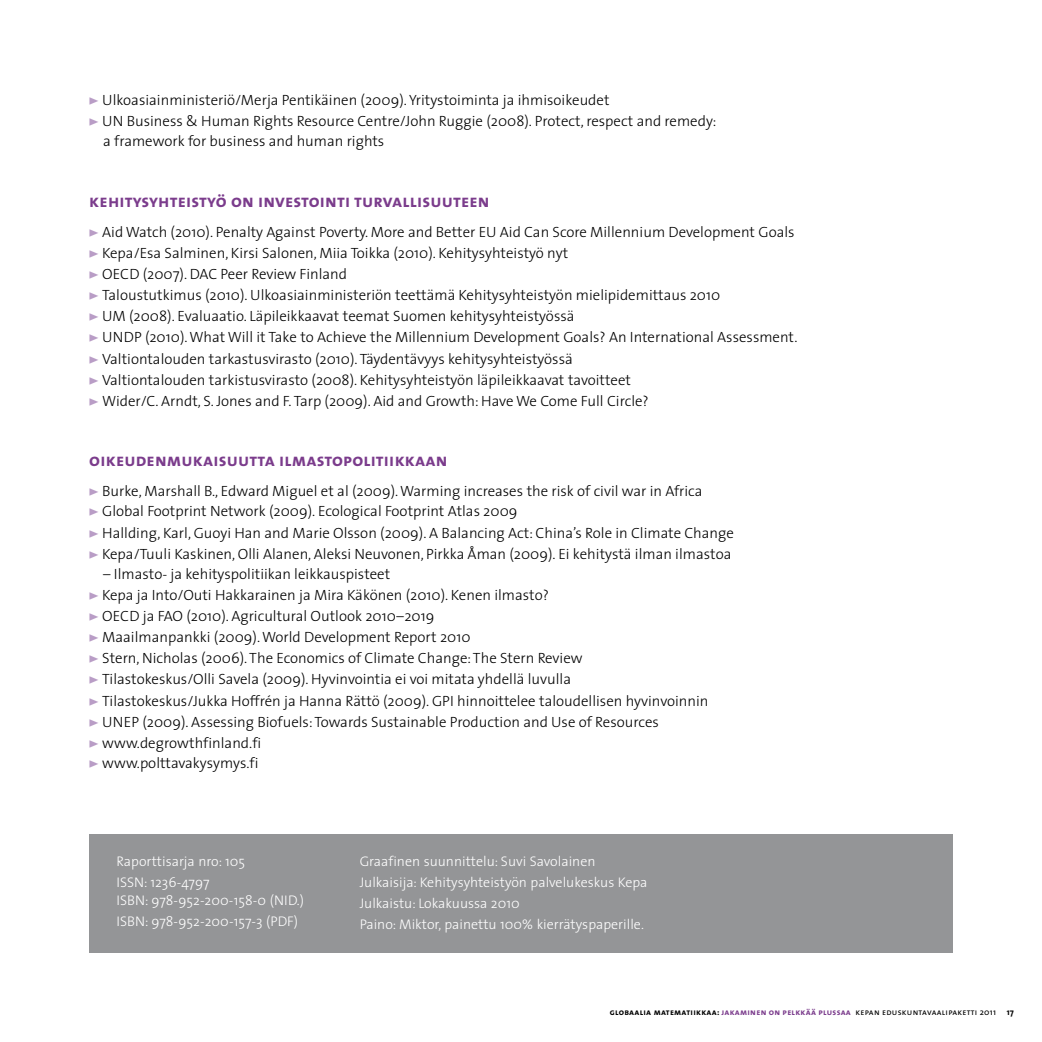
<style>
.page{position:relative;width:1042px;height:1042px;background:#fff}
.page>*{position:absolute;margin:0;border:0;box-sizing:border-box;transform-origin:0 0}
.t1{font:17.85px "The Sans Bold Caps";letter-spacing:.01em;color:#7b3c8c}
.t2{font:300 14.88px/21px "The Sans";color:#000}
.t3{font:300 14px/20.8px "The Sans";color:#fff}
.t4{font:8.75px "The Sans Caps";letter-spacing:.03em;color:#000}
.s1{font-family:"The Sans Black Caps";font-weight:400;font-size:14px;color:#b99dc6}
.s2{font-family:"The Sans Bold Caps"}
.s3{font-family:"The Sans Bold Caps";color:#7b3c8c}
.s4{font-family:"The Sans"}
.s5{font-family:"The Sans";font-weight:700}
</style>
<div class="page">
<div style="left:89px;top:834px;width:863px;height:118px;background:#949597"></div>
<p class="t2" style="left:89px;top:89px;width:522px"><span class="s1">&gt;</span> Ulkoasiainministeriö/Merja Pentikäinen (2009). Yritystoiminta ja ihmisoikeudet</p>
<p class="t2" style="left:89px;top:110px;width:628px"><span class="s1">&gt;</span> UN Business &amp; Human Rights Resource Centre/John Ruggie (2008). Protect, respect and remedy:</p>
<p class="t2" style="left:103px;top:130px;width:282px">a framework for business and human rights</p>
<p class="t1" style="left:89px;top:186px;width:402px">kehitysyhteistyö on investointi turvallisuuteen</p>
<p class="t2" style="left:89px;top:221px;width:710px"><span class="s1">&gt;</span> Aid Watch (2010). Penalty Against Poverty. More and Better EU Aid Can Score Millennium Development Goals <span class="s1">&gt;</span> Kepa/Esa Salminen, Kirsi Salonen, Miia Toikka (2010). Kehitysyhteistyö nyt<br><span class="s1">&gt;</span> OECD (2007). DAC Peer Review Finland<br><span class="s1">&gt;</span> Taloustutkimus (2010). Ulkoasiainministeriön teettämä Kehitysyhteistyön mielipidemittaus 2010<br><span class="s1">&gt;</span> UM (2008). Evaluaatio. Läpileikkaavat teemat Suomen kehitysyhteistyössä<br><span class="s1">&gt;</span> UNDP (2010). What Will it Take to Achieve the Millennium Development Goals? An International Assessment. <span class="s1">&gt;</span> Valtiontalouden tarkastusvirasto (2010). Täydentävyys kehitysyhteistyössä<br><span class="s1">&gt;</span> Valtiontalouden tarkistusvirasto (2008). Kehitysyhteistyön läpileikkaavat tavoitteet<br><span class="s1">&gt;</span> Wider/C. Arndt, S. Jones and F. Tarp (2009). Aid and Growth: Have We Come Full Circle?</p>
<p class="t1" style="left:89px;top:445px;width:360px">oikeudenmukaisuutta ilmastopolitiikkaan</p>
<p class="t2" style="left:89px;top:480px;width:646px"><span class="s1">&gt;</span> Burke, Marshall B., Edward Miguel et al (2009). Warming increases the risk of civil war in Africa<br><span class="s1">&gt;</span> Global Footprint Network (2009). Ecological Footprint Atlas 2009<br><span class="s1">&gt;</span> Hallding, Karl, Guoyi Han and Marie Olsson (2009). A Balancing Act: China’s Role in Climate Change <span class="s1">&gt;</span> Kepa/Tuuli Kaskinen, Olli Alanen, Aleksi Neuvonen, Pirkka Åman (2009). Ei kehitystä ilman ilmastoa</p>
<p class="t2" style="left:89px;top:563px;width:621px;text-indent:14px">– Ilmasto- ja kehityspolitiikan leikkauspisteet<br><span class="s1">&gt;</span> Kepa ja Into/Outi Hakkarainen ja Mira Käkönen (2010). Kenen ilmasto?<br><span class="s1">&gt;</span> OECD ja FAO (2010). Agricultural Outlook 2010–2019<br><span class="s1">&gt;</span> Maailmanpankki (2009). World Development Report 2010<br><span class="s1">&gt;</span> Stern, Nicholas (2006). The Economics of Climate Change: The Stern Review<br><span class="s1">&gt;</span> Tilastokeskus/Olli Savela (2009). Hyvinvointia ei voi mitata yhdellä luvulla<br><span class="s1">&gt;</span> Tilastokeskus/Jukka Hoffrén ja Hanna Rättö (2009). GPI hinnoittelee taloudellisen hyvinvoinnin <span class="s1">&gt;</span> UNEP (2009). Assessing Biofuels: Towards Sustainable Production and Use of Resources<br><span class="s1">&gt;</span> www.degrowthfinland.fi<br><span class="s1">&gt;</span> www.polttavakysymys.fi</p>
<p class="t3" style="left:116px;top:850px;width:130px">Raporttisarja nro: 105<br>ISSN: 1236-4797</p>
<p class="t3" style="left:116px;top:889px;width:189px">ISBN: 978-952-200-158-0 (NID.)<br>ISBN: 978-952-200-157-3 (PDF)</p>
<p class="t3" style="left:360px;top:850px;width:289px">Graafinen suunnittelu: Suvi Savolainen Julkaisija: Kehitysyhteistyön palvelukeskus Kepa Julkaistu: Lokakuussa 2010<br>Paino: Miktor, painettu 100% kierrätyspaperille.</p>
<p class="t4" style="left:610px;top:1004px;width:405px"><span class="s2">globaalia matematiikkaa:</span> <span class="s3">jakaminen on pelkkää plussaa</span> kepan eduskuntavaalipaketti <span class="s4">2011</span> <span class="s5">17</span></p>
</div>
